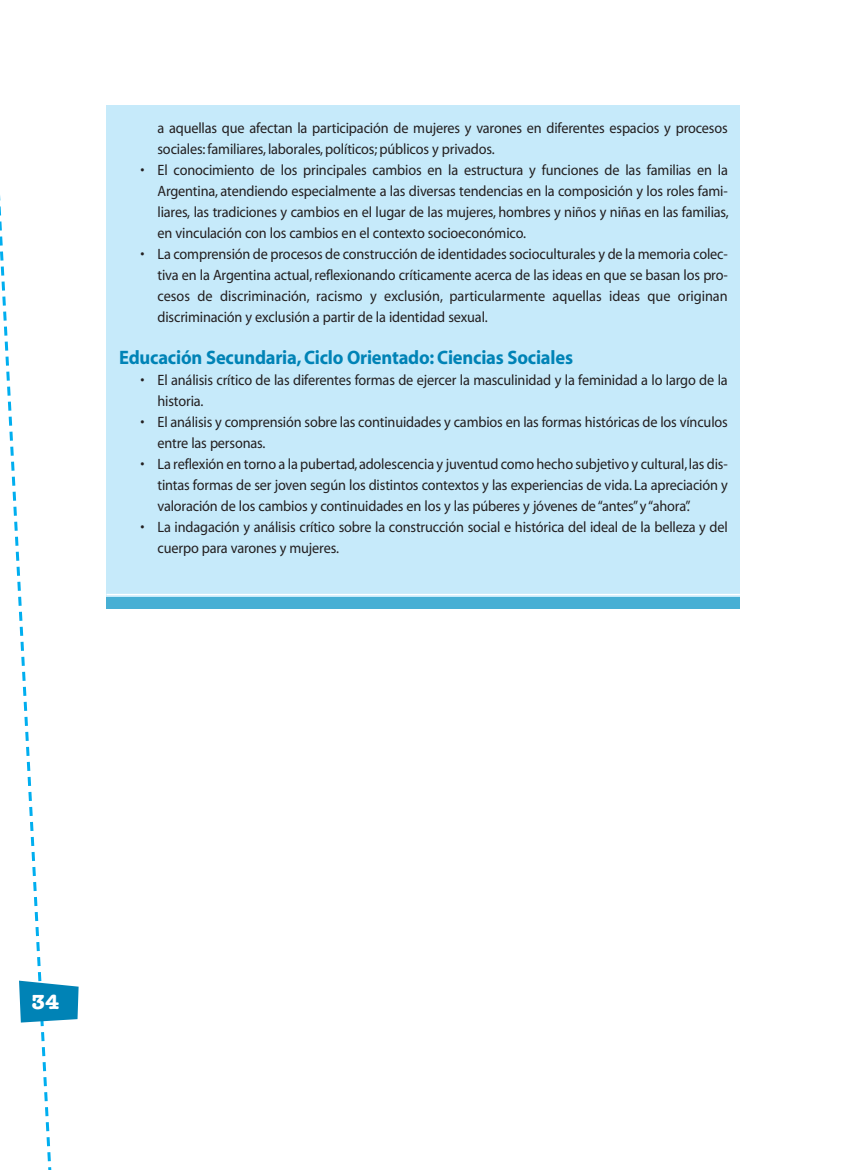
<style>
.page{position:relative;width:847px;height:1170px;background:#fff}
.page>*{position:absolute;margin:0;border:0;box-sizing:border-box;transform-origin:0 0}
.t1{font:700 21px "American Typewriter";color:#fff}
.t2{font:700 19.5px "Myriad";letter-spacing:-.01em;color:#0083b6;scale:.95 1}
.t3{font:15px/21px "Myriad";letter-spacing:-.01em;color:#231f20;scale:.95 1}
</style>
<div class="page">
<div style="left:106px;top:105px;width:633px;height:500px;background:#c6eafa"></div>
<svg style="left:0;top:195px;width:52px;height:974px"></svg>
<svg style="left:19px;top:980px;width:60px;height:42px"></svg>
<div style="left:107px;top:597px;width:632px;height:12px;background:#47afd4"></div>
<hr style="left:106px;top:594px;width:637px;height:1px;background:#fff">
<p class="t3" style="left:157px;top:118px;width:601px">a aquellas que afectan la participación de mujeres y varones en diferentes espacios y procesos sociales: familiares, laborales, políticos; públicos y privados.</p>
<p class="t3" style="left:157px;top:160px;width:602px;text-align:justify;text-indent:-17px">• El conocimiento de los principales cambios en la estructura y funciones de las familias en la Argentina, atendiendo especialmente a las diversas tendencias en la composición y los roles fami&shy;liares, las tradiciones y cambios en el lugar de las mujeres, hombres y niños y niñas en las familias, en vinculación con los cambios en el contexto socioeconómico.</p>
<p class="t3" style="left:157px;top:244px;width:601px;text-align:justify;text-indent:-17px">• La comprensión de procesos de construcción de identidades socioculturales y de la memoria colec&shy;tiva en la Argentina actual, reflexionando críticamente acerca de las ideas en que se basan los pro&shy;cesos de discriminación, racismo y exclusión, particularmente aquellas ideas que originan discriminación y exclusión a partir de la identidad sexual.</p>
<h2 class="t2" style="left:119px;top:350px;width:479px">Educación Secundaria, Ciclo Orientado: Ciencias Sociales</h2>
<p class="t3" style="left:157px;top:370px;width:601px;text-indent:-17px">• El análisis crítico de las diferentes formas de ejercer la masculinidad y la feminidad a lo largo de la historia.</p>
<p class="t3" style="left:157px;top:412px;width:601px;text-indent:-17px">• El análisis y comprensión sobre las continuidades y cambios en las formas históricas de los vínculos entre las personas.</p>
<p class="t3" style="left:157px;top:454px;width:601px;text-align:justify;text-indent:-17px">• La reflexión en torno a la pubertad,adolescencia y juventud como hecho subjetivo y cultural,las dis&shy;tintas formas de ser joven según los distintos contextos y las experiencias de vida. La apreciación y valoración de los cambios y continuidades en los y las púberes y jóvenes de “antes” y “ahora”.</p>
<p class="t3" style="left:157px;top:517px;width:601px;text-indent:-17px">• La indagación y análisis crítico sobre la construcción social e histórica del ideal de la belleza y del cuerpo para varones y mujeres.</p>
<h1 class="t1" style="left:32px;top:983px;width:29px">34</h1>
</div>
